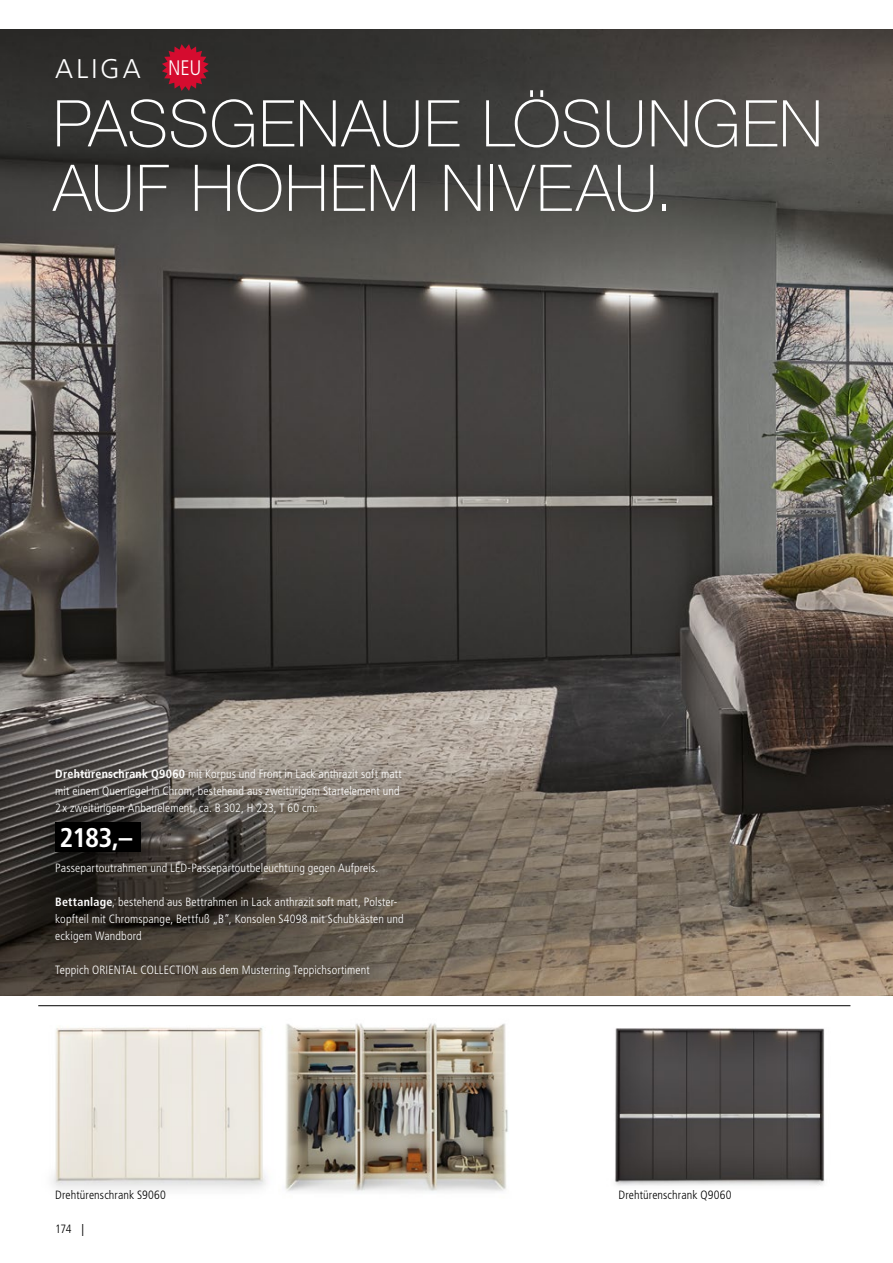
<style>
.page{position:relative;width:893px;height:1263px;background:#fff}
.page>*{position:absolute;margin:0;border:0;box-sizing:border-box;transform-origin:0 0}
.t1{font:100 64.5px/64.5px "Helvetica Neue";letter-spacing:.02em;color:#fff}
.t2{font:700 condensed 27px "Frutiger LT Std";color:#fff}
.t3{font:300 27px "Frutiger LT Std";letter-spacing:.11em;color:#fff}
.t4{font:300 condensed 21px "Frutiger LT Std";color:#fff}
.t5{font:300 condensed 12px/17px "Frutiger LT Std";letter-spacing:.01em;color:#fff}
.t6{font:300 condensed 12px "Frutiger LT Std";letter-spacing:.01em;color:#000}
.s1{font-weight:700}
.s2{font-stretch:normal}
</style>
<div class="page">
<img style="left:52px;top:1027px;width:212px;height:163px">
<img style="left:264px;top:1023px;width:244px;height:169px">
<img style="left:614px;top:1028px;width:211px;height:158px">
<img style="left:0;top:30px;width:893px;height:965px">
<hr style="left:38px;top:1005px;width:812px;height:1px;background:#000">
<svg style="left:24px;top:738px;width:406px;height:258px;background:#5c554c"></svg>
<div style="left:55px;top:822px;width:85px;height:30px;background:#000"></div>
<svg style="left:162px;top:44px;width:47px;height:47px;background:#96182d"></svg>
<h2 class="t3" style="left:55px;top:53px;width:87px">ALIGA</h2>
<h3 class="t4" style="left:168px;top:56px;width:35px">NEU</h3>
<h1 class="t1" style="left:53px;top:91px;width:771px">PASSGENAUE LÖSUNGEN<br>AUF HOHEM NIVEAU.</h1>
<p class="t5" style="left:55px;top:765px;width:348px"><span class="s1">Drehtürenschrank Q9060</span> mit Korpus und Front in Lack anthrazit soft matt mit einem Querriegel in Chrom, bestehend aus zweitürigem Startelement und<br>2 x zweitürigem Anbauelement, ca. B 302, H 223, T 60 cm:</p>
<h2 class="t2" style="left:60px;top:821px;width:74px">2183,–</h2>
<p class="t5" style="left:55px;top:859px;width:324px">Passepartoutrahmen und LED-Passepartoutbeleuchtung gegen Aufpreis.</p>
<p class="t5" style="left:55px;top:893px;width:350px"><span class="s1">Bettanlage</span>, bestehend aus Bettrahmen in Lack anthrazit soft matt, Polster&shy;kopfteil mit Chromspange, Bettfuß „B“, Konsolen S4098 mit Schubkästen und eckigem Wandbord</p>
<p class="t5" style="left:55px;top:961px;width:316px">Teppich ORIENTAL COLLECTION aus dem Musterring Teppichsortiment</p>
<p class="t6" style="left:55px;top:1188px;width:112px">Drehtürenschrank S9060</p>
<p class="t6" style="left:619px;top:1188px;width:115px">Drehtürenschrank Q9060</p>
<p class="t6" style="left:55px;top:1222px;width:30px">174 <span class="s2">|</span></p>
</div>
